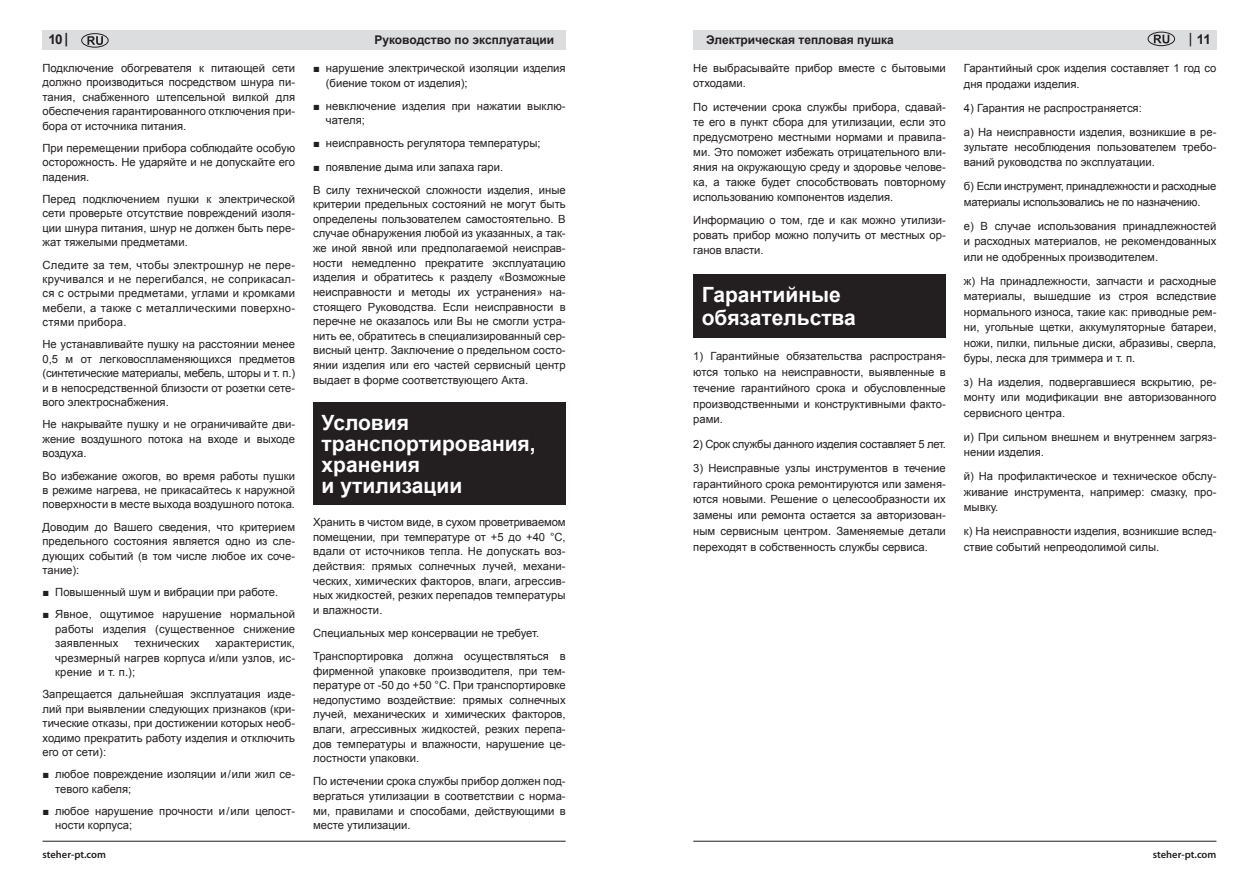
<style>
.page{position:relative;width:1259px;height:893px;background:#fff}
.page>*{position:absolute;margin:0;border:0;box-sizing:border-box;transform-origin:0 0}
.PosleSpis{font:700 21px/21px "Arial";color:#fff}
.t1{font:700 13.5px "Arial";color:#231f20}
.t2{font:700 12px "Arial";color:#231f20}
.PosleSpis_copy{font:11.25px/14.4px "Arial";color:#231f20;text-align:justify}
.PosleSpis-2{font:11.25px/15.5px "Arial";color:#231f20;text-align:justify}
.PosleSpis-3{font:11.25px/15.5px "Arial";letter-spacing:-.02em;color:#231f20}
.t3{font:600 10.5px "Myriad Pro";color:#231f20}
.s1{font-family:"Myriad Pro"}
.s2{font-family:"Myriad Pro";font-weight:600}
.s3{font-family:"Times New Roman"}
</style>
<div class="page">
<div style="left:693px;top:30px;width:523px;height:20px;background:#dcdddf"></div>
<div style="left:43px;top:30px;width:523px;height:20px;background:#dcdddf"></div>
<svg style="left:1153px;top:35px;width:16px;height:8px"></svg>
<div style="left:1147px;top:32px;width:28px;height:14px;border:1px solid #231f20;border-radius:50%"></div>
<svg style="left:87px;top:36px;width:16px;height:9px"></svg>
<div style="left:81px;top:33px;width:27px;height:15px;border:1px solid #231f20;border-radius:50%"></div>
<hr style="left:693px;top:841px;width:523px;height:1px;background:#231f20">
<hr style="left:43px;top:841px;width:523px;height:1px;background:#231f20">
<div style="left:313px;top:403px;width:253px;height:102px;background:#231f20"></div>
<div style="left:693px;top:274px;width:253px;height:64px;background:#231f20"></div>
<p class="t1" style="left:48px;top:30px;width:21px">10 <span class="s1">|</span></p>
<p class="t2" style="left:706px;top:32px;width:189px">Электрическая тепловая пушка</p>
<p class="t1" style="left:1189px;top:31px;width:24px"><span class="s2">|</span> 11</p>
<p class="PosleSpis_copy" style="left:43px;top:61px;width:254px">Подключение обогревателя к питающей сети должно производиться посредством шнура пи&shy;тания, снабженного штепсельной вилкой для обеспечения гарантированного отключения при&shy;бора от источника питания.</p>
<p class="PosleSpis_copy" style="left:43px;top:141px;width:254px">При перемещении прибора соблюдайте особую осторожность. Не ударяйте и не допускайте его падения.</p>
<p class="PosleSpis_copy" style="left:43px;top:192px;width:254px">Перед подключением пушки к электрической сети проверьте отсутствие повреждений изоля&shy;ции шнура питания, шнур не должен быть пере&shy;жат тяжелыми предметами.</p>
<p class="PosleSpis_copy" style="left:43px;top:257px;width:254px">Следите за тем, чтобы электрошнур не пере&shy;кручивался и не перегибался, не соприкасал&shy;ся с острыми предметами, углами и кромками мебели, а также с металлическими поверхно&shy;стями прибора.</p>
<p class="PosleSpis_copy" style="left:43px;top:337px;width:254px">Не устанавливайте пушку на расстоянии менее 0,5 м от легковоспламеняющихся предметов (синтетические материалы, мебель, шторы и т. п.) и в непосредственной близости от розетки сете&shy;вого электроснабжения.</p>
<p class="PosleSpis_copy" style="left:43px;top:417px;width:254px">Не накрывайте пушку и не ограничивайте дви&shy;жение воздушного потока на входе и выходе воздуха.</p>
<p class="PosleSpis_copy" style="left:43px;top:468px;width:254px">Во избежание ожогов, во время работы пушки в режиме нагрева, не прикасайтесь к наружной поверхности в месте выхода воздушного потока.</p>
<p class="PosleSpis_copy" style="left:43px;top:519px;width:254px">Доводим до Вашего сведения, что критерием предельного состояния является одно из сле&shy;дующих событий (в том числе любое их соче&shy;тание):</p>
<p class="PosleSpis_copy" style="left:43px;top:585px;width:237px"><span class="s3">■</span> Повышенный шум и вибрации при работе.</p>
<p class="PosleSpis_copy" style="left:55px;top:607px;width:241px;text-indent:-13px"><span class="s3">■</span> Явное, ощутимое нарушение нормальной работы изделия (существенное снижение заявленных</p>
<p class="t2" style="left:374px;top:32px;width:181px">Руководство по эксплуатации</p>
<p class="PosleSpis_copy" style="left:326px;top:61px;width:241px;text-indent:-13px"><span class="s3">■</span> нарушение электрической изоляции изделия (биение током от изделия);</p>
<p class="PosleSpis_copy" style="left:326px;top:99px;width:241px;text-indent:-13px"><span class="s3">■</span> невключение изделия при нажатии выклю&shy;чателя;</p>
<p class="PosleSpis_copy" style="left:313px;top:136px;width:229px"><span class="s3">■</span> неисправность регулятора температуры;</p>
<p class="PosleSpis_copy" style="left:313px;top:159px;width:192px"><span class="s3">■</span> появление дыма или запаха гари.</p>
<p class="PosleSpis_copy" style="left:313px;top:183px;width:254px">В силу технической сложности изделия, иные критерии предельных состояний не могут быть определены пользователем самостоятельно. В случае обнаружения любой из указанных, а так&shy;же иной явной или предполагаемой неисправ&shy;ности немедленно прекратите эксплуатацию изделия и обратитесь к разделу «Возможные неисправности и методы их устранения» на&shy;стоящего Руководства. Если неисправности в перечне не оказалось или Вы не смогли устра&shy;нить ее, обратитесь в специализированный сер&shy;висный центр. Заключение о предельном состо&shy;янии изделия или его частей сервисный центр выдает в форме соответствующего Акта.</p>
<p class="PosleSpis" style="left:322px;top:413px;width:216px">Условия транспортирования, хранения<br>и утилизации</p>
<p class="PosleSpis_copy" style="left:313px;top:515px;width:254px">Хранить в чистом виде, в сухом проветриваемом помещении, при температуре от +5 до +40 °C, вдали от источников тепла. Не допускать воз&shy;действия: прямых солнечных лучей, механи&shy;ческих, химических факторов, влаги, агрессив&shy;ных жидкостей, резких перепадов температуры и влажности.</p>
<p class="PosleSpis_copy" style="left:313px;top:626px;width:227px">Специальных мер консервации не требует.</p>
<p class="PosleSpis_copy" style="left:313px;top:649px;width:254px">Транспортировка должна осуществляться в фирменной упаковке производителя, при тем&shy;пературе от -50 до +50 °C. При транспортировке недопустимо воздействие: прямых солнечных лучей, механических и химических факторов, влаги, агрессивных жидкостей, резких перепа&shy;дов температуры и влажности, нарушение це&shy;лостности упаковки.</p>
<p class="PosleSpis_copy" style="left:313px;top:774px;width:254px">По истечении срока службы прибор должен под&shy;вергаться утилизации в соответствии с норма&shy;ми, правилами и способами, действующими в месте утилизации.</p>
<p class="PosleSpis_copy" style="left:693px;top:61px;width:254px;line-height:15px">Не выбрасывайте прибор вместе с бытовыми отходами.</p>
<p class="PosleSpis_copy" style="left:693px;top:99px;width:254px;line-height:15px">По истечении срока службы прибора, сдавай&shy;те его в пункт сбора для утилизации, если это предусмотрено местными нормами и правила&shy;ми. Это поможет избежать отрицательного вли&shy;яния на окружающую среду и здоровье челове&shy;ка, а также будет способствовать повторному использованию компонентов изделия.</p>
<p class="PosleSpis_copy" style="left:693px;top:213px;width:254px;line-height:15px">Информацию о том, где и как можно утилизи&shy;ровать прибор можно получить от местных ор&shy;ганов власти.</p>
<p class="PosleSpis" style="left:702px;top:284px;width:156px;line-height:22.5px">Гарантийные обязательства</p>
<p class="PosleSpis-2" style="left:693px;top:348px;width:254px">1) Гарантийные обязательства распространя&shy;ются только на неисправности, выявленные в течение гарантийного срока и обусловленные производственными и конструктивными факто&shy;рами.</p>
<p class="PosleSpis-3" style="left:693px;top:436px;width:254px">2) Срок службы данного изделия составляет 5 лет.</p>
<p class="PosleSpis-2" style="left:693px;top:460px;width:254px">3) Неисправные узлы инструментов в течение гарантийного срока ремонтируются или заменя&shy;ются новыми. Решение о целесообразности их замены или ремонта остается за авторизован&shy;ным сервисным центром. Заменяемые детали переходят в собственность службы сервиса.</p>
<p class="PosleSpis-2" style="left:964px;top:61px;width:254px">Гарантийный срок изделия составляет 1 год со дня продажи изделия.</p>
<p class="PosleSpis-2" style="left:964px;top:100px;width:179px">4) Гарантия не распространяется:</p>
<p class="PosleSpis-2" style="left:964px;top:124px;width:254px">а) На неисправности изделия, возникшие в ре&shy;зультате несоблюдения пользователем требо&shy;ваний руководства по эксплуатации.</p>
<p class="PosleSpis-3" style="left:964px;top:179px;width:254px">б) Если инструмент, принадлежности и расходные материалы использовались не по назначению.</p>
<p class="PosleSpis-2" style="left:964px;top:218px;width:254px">е) В случае использования принадлежностей и расходных материалов, не рекомендованных или не одобренных производителем.</p>
<p class="PosleSpis-2" style="left:964px;top:273px;width:254px">ж) На принадлежности, запчасти и расходные материалы, вышедшие из строя вследствие нормального износа, такие как: приводные рем&shy;ни, угольные щетки, аккумуляторные батареи, ножи, пилки, пильные диски, абразивы, сверла, буры, леска для триммера и т. п.</p>
<p class="PosleSpis-2" style="left:964px;top:374px;width:254px">з) На изделия, подвергавшиеся вскрытию, ре&shy;монту или модификации вне авторизованного сервисного центра.</p>
<p class="PosleSpis-2" style="left:964px;top:429px;width:254px">и) При сильном внешнем и внутреннем загряз&shy;нении изделия.</p>
<p class="PosleSpis-2" style="left:964px;top:469px;width:254px">й) На профилактическое и техническое обслу&shy;живание инструмента, например: смазку, про&shy;мывку.</p>
<p class="PosleSpis-2" style="left:964px;top:524px;width:254px">к) На неисправности изделия, возникшие вслед&shy;ствие событий непреодолимой силы.</p>
<p class="PosleSpis_copy" style="left:55px;top:636px;width:241px;text-indent:160px">характеристик, чрезмерный нагрев корпуса и/или узлов, ис&shy;крение и т. п.);</p>
<p class="PosleSpis_copy" style="left:43px;top:687px;width:254px">Запрещается дальнейшая эксплуатация изде&shy;лий при выявлении следующих признаков (кри&shy;тические отказы, при достижении которых необ&shy;ходимо прекратить работу изделия и отключить его от сети):</p>
<p class="PosleSpis_copy" style="left:55px;top:767px;width:241px;text-indent:-13px"><span class="s3">■</span> любое повреждение изоляции и/или жил се&shy;тевого кабеля;</p>
<p class="PosleSpis_copy" style="left:55px;top:804px;width:241px;text-indent:-13px"><span class="s3">■</span> любое нарушение прочности и/или целост&shy;ности корпуса;</p>
<p class="PosleSpis_copy" style="left:134px;top:636px;width:66px">технических</p>
<p class="t3" style="left:43px;top:847px;width:65px">steher-pt.com</p>
<p class="t3" style="left:1153px;top:847px;width:65px">steher-pt.com</p>
</div>
